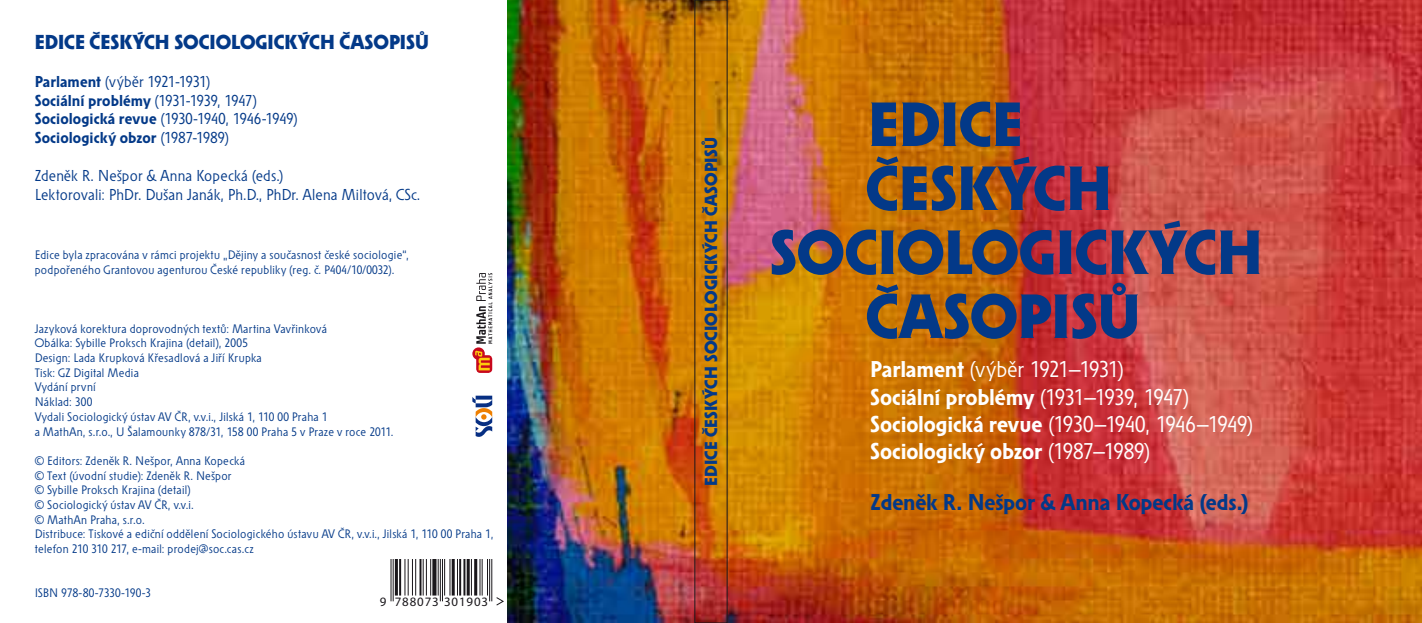
<style>
.page{position:relative;width:1422px;height:623px;background:#fff}
.page>*{position:absolute;margin:0;border:0;box-sizing:border-box;transform-origin:0 0}
.t1{font:500 62.12px "Solpera";color:#033988}
.t2{font:22.75px/27.3px "Solpera";letter-spacing:-.06em;color:#fff}
.t3{font:700 22.75px "Solpera";letter-spacing:-.005em;color:#033988}
.t4{font:500 20.12px "Solpera";color:#033988}
.t5{font:500 17.5px "Solpera";letter-spacing:.01em;color:#033988}
.t6{font:15.75px/18.9px "Solpera";letter-spacing:-.045em;color:#033988}
.t7{font:15.75px/18.9px "Solpera";letter-spacing:.005em;color:#033988}
.t8{font:12.78px "Helvetica";letter-spacing:.07em;color:#1a171b}
.t9{font:12.25px/14.7px "Solpera";letter-spacing:.02em;color:#033988}
.t10{font:12.25px "Solpera";letter-spacing:-.02em;color:#033988}
.s1{font-weight:700}
</style>
<div class="page">
<img style="left:507px;top:0;width:914px;height:623px">
<hr style="left:393px;top:559px;width:1px;height:42px;background:#1a171b">
<hr style="left:390px;top:559px;width:1px;height:42px;background:#1a171b">
<hr style="left:395px;top:559px;width:3px;height:36px;background:#1a171b">
<hr style="left:399px;top:559px;width:2px;height:36px;background:#1a171b">
<hr style="left:415px;top:559px;width:1px;height:36px;background:#1a171b">
<hr style="left:412px;top:559px;width:1px;height:36px;background:#1a171b">
<hr style="left:408px;top:559px;width:1px;height:36px;background:#1a171b">
<hr style="left:404px;top:559px;width:1px;height:36px;background:#1a171b">
<hr style="left:419px;top:559px;width:2px;height:36px;background:#1a171b">
<hr style="left:430px;top:559px;width:1px;height:36px;background:#1a171b">
<hr style="left:426px;top:559px;width:1px;height:36px;background:#1a171b">
<hr style="left:423px;top:559px;width:1px;height:36px;background:#1a171b">
<svg style="left:432px;top:559px;width:4px;height:36px"></svg>
<hr style="left:449px;top:559px;width:1px;height:36px;background:#1a171b">
<hr style="left:444px;top:559px;width:1px;height:36px;background:#1a171b">
<hr style="left:442px;top:559px;width:1px;height:42px;background:#1a171b">
<hr style="left:440px;top:559px;width:1px;height:42px;background:#1a171b">
<hr style="left:438px;top:559px;width:1px;height:36px;background:#1a171b">
<hr style="left:451px;top:559px;width:3px;height:36px;background:#1a171b">
<hr style="left:457px;top:559px;width:1px;height:36px;background:#1a171b">
<hr style="left:463px;top:559px;width:2px;height:36px;background:#1a171b">
<hr style="left:459px;top:559px;width:2px;height:36px;background:#1a171b">
<hr style="left:466px;top:559px;width:3px;height:36px;background:#1a171b">
<hr style="left:471px;top:559px;width:1px;height:36px;background:#1a171b">
<hr style="left:474px;top:559px;width:3px;height:36px;background:#1a171b">
<hr style="left:491px;top:559px;width:1px;height:42px;background:#1a171b">
<hr style="left:489px;top:559px;width:1px;height:42px;background:#1a171b">
<hr style="left:487px;top:559px;width:1px;height:36px;background:#1a171b">
<hr style="left:481px;top:559px;width:1px;height:36px;background:#1a171b">
<hr style="left:479px;top:559px;width:1px;height:36px;background:#1a171b">
<svg style="left:496px;top:597px;width:8px;height:9px"></svg>
<svg style="left:472px;top:395px;width:20px;height:42px"></svg>
<svg style="left:472px;top:273px;width:20px;height:100px"></svg>
<h3 class="t4" style="left:35px;top:31px;width:395px">EDICE ČESKÝCH SOCIOLOGICKÝCH ČASOPISŮ</h3>
<p class="t6" style="left:35px;top:73px;width:265px"><span class="s1">Parlament</span> (výběr 1921-1931)<br><span class="s1">Sociální problémy</span> (1931-1939, 1947)<br><span class="s1">Sociologická revue</span> (1930-1940, 1946-1949)<br><span class="s1">Sociologický obzor</span> (1987-1989)</p>
<p class="t7" style="left:35px;top:167px;width:387px">Zdeněk R. Nešpor &amp; Anna Kopecká (eds.)<br>Lektorovali: PhDr. Dušan Janák, Ph.D., PhDr. Alena Miltová, CSc.</p>
<p class="t9" style="left:35px;top:248px;width:375px">Edice byla zpracována v rámci projektu „Dějiny a současnost české sociologie“, podpořeného Grantovou agenturou České republiky (reg. č. P404/10/0032).</p>
<p class="t9" style="left:35px;top:322px;width:360px">Jazyková korektura doprovodných textů: Martina Vavřinková<br>Obálka: Sybille Proksch Krajina (detail), 2005<br>Design: Lada Krupková Křesadlová a Jiří Krupka<br>Tisk: GZ Digital Media<br>Vydání první<br>Náklad: 300<br>Vydali Sociologický ústav AV ČR, v.v.i., Jilská 1, 110 00 Praha 1<br>a MathAn, s.r.o., U Šalamounky 878/31, 158 00 Praha 5 v Praze v roce 2011.</p>
<p class="t9" style="left:35px;top:454px;width:460px">© Editors: Zdeněk R. Nešpor, Anna Kopecká<br>© Text (úvodní studie): Zdeněk R. Nešpor<br>© Sybille Proksch Krajina (detail)<br>© Sociologický ústav AV ČR, v.v.i.<br>© MathAn Praha, s.r.o.<br>Distribuce: Tiskové a ediční oddělení Sociologického ústavu AV ČR, v.v.i., Jilská 1, 110 00 Praha 1, telefon 210 310 217, e-mail: prodej@soc.cas.cz</p>
<p class="t10" style="left:35px;top:586px;width:118px">ISBN 978-80-7330-190-3</p>
<p class="t8" style="left:380px;top:593px;width:110px">9 788073 301903</p>
<h3 class="t5" style="left:701px;top:486px;width:350px;rotate:-90deg">EDICE ČESKÝCH SOCIOLOGICKÝCH ČASOPISŮ</h3>
<h1 class="t1" style="left:868px;top:89px;width:156px">EDICE</h1>
<h1 class="t1" style="left:865px;top:153px;width:248px">ČESKÝCH</h1>
<h1 class="t1" style="left:769px;top:217px;width:494px">SOCIOLOGICKÝCH</h1>
<h1 class="t1" style="left:865px;top:281px;width:276px">ČASOPISŮ</h1>
<h2 class="t2" style="left:870px;top:357px;width:384px"><span class="s1">Parlament</span> (výběr 1921–1931)<br><span class="s1">Sociální problémy</span> (1931–1939, 1947)<br><span class="s1">Sociologická revue</span> (1930–1940, 1946–1949)<br><span class="s1">Sociologický obzor</span> (1987–1989)</h2>
<h2 class="t3" style="left:870px;top:489px;width:380px">Zdeněk R. Nešpor &amp; Anna Kopecká (eds.)</h2>
</div>
